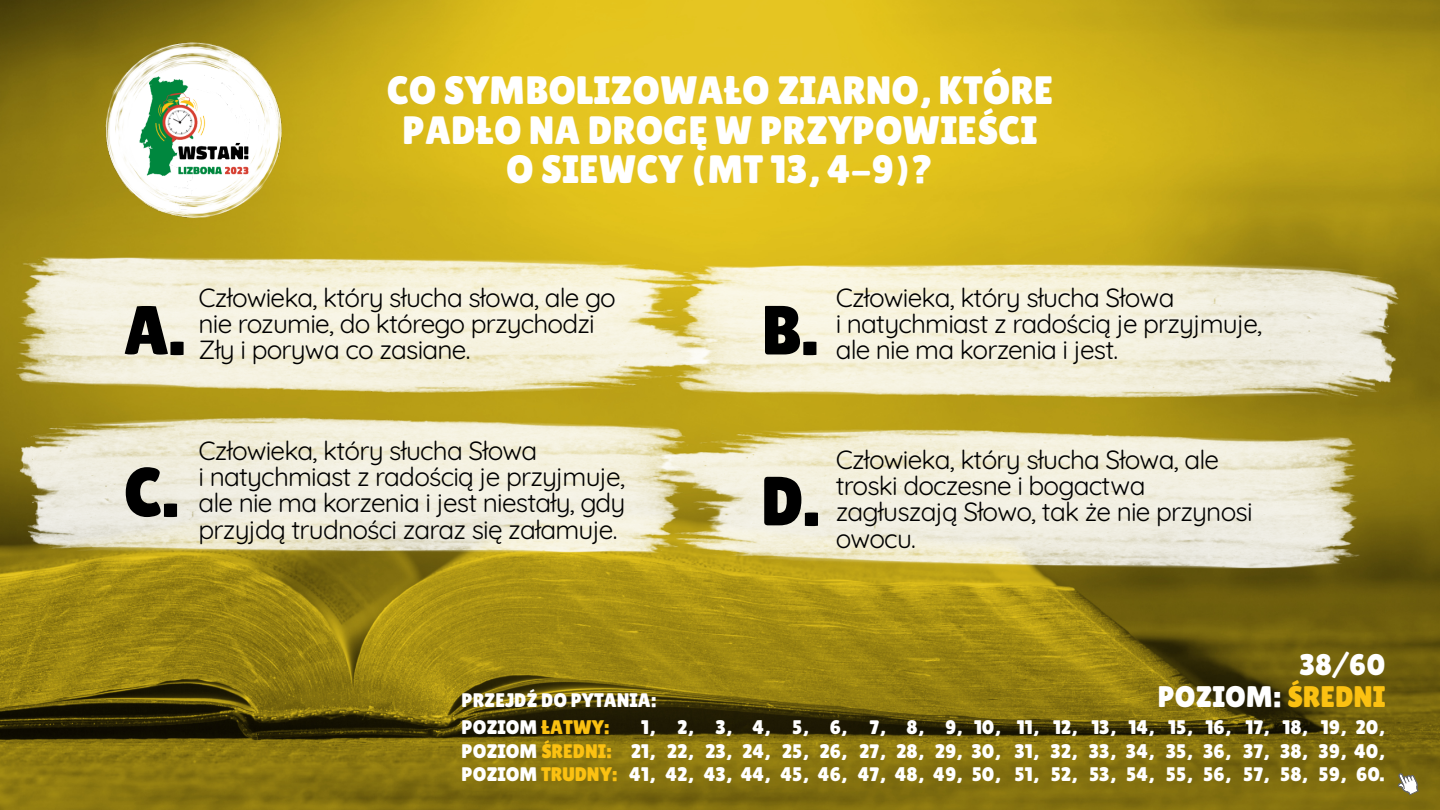
<style>
.page{position:relative;width:1440px;height:810px;background:#fff}
.page>*{position:absolute;margin:0;border:0;box-sizing:border-box;transform-origin:0 0}
.t1{font:69.38px "lilita one PL Regular";color:#000}
.t2{font:39.6px/39.6px "lilita one PL Regular";color:#fff;text-align:center}
.t3{font:29.78px "lilita one PL Regular";color:#fff}
.t4{font:26.25px/26.2px "Quicksand";letter-spacing:-.03em;color:#000}
.t5{font:19.65px/23.2px "lilita one PL Regular";color:#fff;text-align:center}
.t6{font:19.65px "lilita one PL Regular";color:#fbc112}
.s1{color:#fbc112}
.s2{color:#fff}
</style>
<div class="page">
<img style="left:0;top:0;width:1440px;height:810px">
<img style="left:106px;top:49px;width:176px;height:170px">
<img style="left:106px;top:42px;width:173px;height:174px">
<img style="left:110px;top:49px;width:167px;height:157px">
<svg style="left:1398px;top:773px;width:21px;height:22px"></svg>
<img style="left:15px;top:251px;width:725px;height:144px">
<img style="left:15px;top:415px;width:671px;height:144px">
<img style="left:632px;top:429px;width:729px;height:143px">
<img style="left:675px;top:256px;width:725px;height:145px">
<h2 class="t2" style="left:387px;top:70px;width:668px">CO SYMBOLIZOWAŁO ZIARNO, KTÓRE<br>PADŁO NA DROGĘ W PRZYPOWIEŚCI<br>O SIEWCY (MT 13, 4-9)?</h2>
<p class="t4" style="left:199px;top:284px;width:419px">Człowieka, który słucha słowa, ale go nie rozumie, do którego przychodzi<br>Zły i porywa co zasiane.</p>
<p class="t4" style="left:836px;top:284px;width:428px">Człowieka, który słucha Słowa<br>i natychmiast z radością je przyjmuje, ale nie ma korzenia i jest.</p>
<h1 class="t1" style="left:124px;top:290px;width:63px">A.</h1>
<h1 class="t1" style="left:761px;top:290px;width:59px">B.</h1>
<h1 class="t1" style="left:124px;top:452px;width:56px">C.</h1>
<p class="t4" style="left:199px;top:437px;width:428px">Człowieka, który słucha Słowa<br>i natychmiast z radością je przyjmuje, ale nie ma korzenia i jest niestały, gdy przyjdą trudności zaraz się załamuje.</p>
<h1 class="t1" style="left:761px;top:461px;width:60px">D.</h1>
<p class="t4" style="left:836px;top:446px;width:418px">Człowieka, który słucha Słowa, ale troski doczesne i bogactwa zagłuszają Słowo, tak że nie przynosi owocu.</p>
<p class="t3" style="left:1300px;top:648px;width:87px">38/60</p>
<p class="t5" style="left:461px;top:689px;width:196px">PRZEJDŹ DO PYTANIA:</p>
<p class="t3" style="left:1158px;top:680px;width:229px">POZIOM: <span class="s1">ŚREDNI</span></p>
<p class="t6" style="left:461px;top:739px;width:152px"><span class="s2">POZIOM</span> ŚREDNI:</p>
<p class="t5" style="left:629px;top:716px;width:27px">1,<br>21,<br>41,</p>
<p class="t5" style="left:665px;top:716px;width:30px">2,<br>22,<br>42,</p>
<p class="t5" style="left:704px;top:716px;width:30px">3,<br>23,<br>43,</p>
<p class="t5" style="left:741px;top:716px;width:31px">4,<br>24,<br>44,</p>
<p class="t5" style="left:781px;top:716px;width:30px">5,<br>25,<br>45,</p>
<p class="t5" style="left:818px;top:716px;width:31px">6,<br>26,<br>46,</p>
<p class="t5" style="left:858px;top:716px;width:29px">7,<br>27,<br>47,</p>
<p class="t5" style="left:895px;top:716px;width:30px">8,<br>28,<br>48,</p>
<p class="t5" style="left:933px;top:716px;width:30px">9,<br>29,<br>49,</p>
<p class="t5" style="left:972px;top:716px;width:30px;text-align:justify">10, 30, 50,</p>
<p class="t5" style="left:1015px;top:716px;width:26px;text-align:justify">11, 31, 51,</p>
<p class="t5" style="left:1051px;top:716px;width:28px;text-align:justify">12, 32, 52,</p>
<p class="t5" style="left:1089px;top:716px;width:28px;text-align:justify">13, 33, 53,</p>
<p class="t5" style="left:1126px;top:716px;width:30px;text-align:justify">14, 34, 54,</p>
<p class="t5" style="left:1166px;top:716px;width:28px;text-align:justify">15, 35, 55,</p>
<p class="t5" style="left:1203px;top:716px;width:29px;text-align:justify">16, 36, 56,</p>
<p class="t5" style="left:1243px;top:716px;width:28px;text-align:justify">17, 37, 57,</p>
<p class="t5" style="left:1280px;top:716px;width:29px;text-align:justify">18, 38, 58,</p>
<p class="t5" style="left:1319px;top:716px;width:67px;text-align:left">19,<br>39, 40,<br>59,</p>
<p class="t5" style="left:1356px;top:716px;width:30px">20,</p>
<p class="t5" style="left:1356px;top:762px;width:30px">60.</p>
<p class="t5" style="left:461px;top:716px;width:149px">POZIOM <span class="s1">ŁATWY:</span></p>
<p class="t6" style="left:461px;top:763px;width:157px"><span class="s2">POZIOM</span> TRUDNY:</p>
</div>
